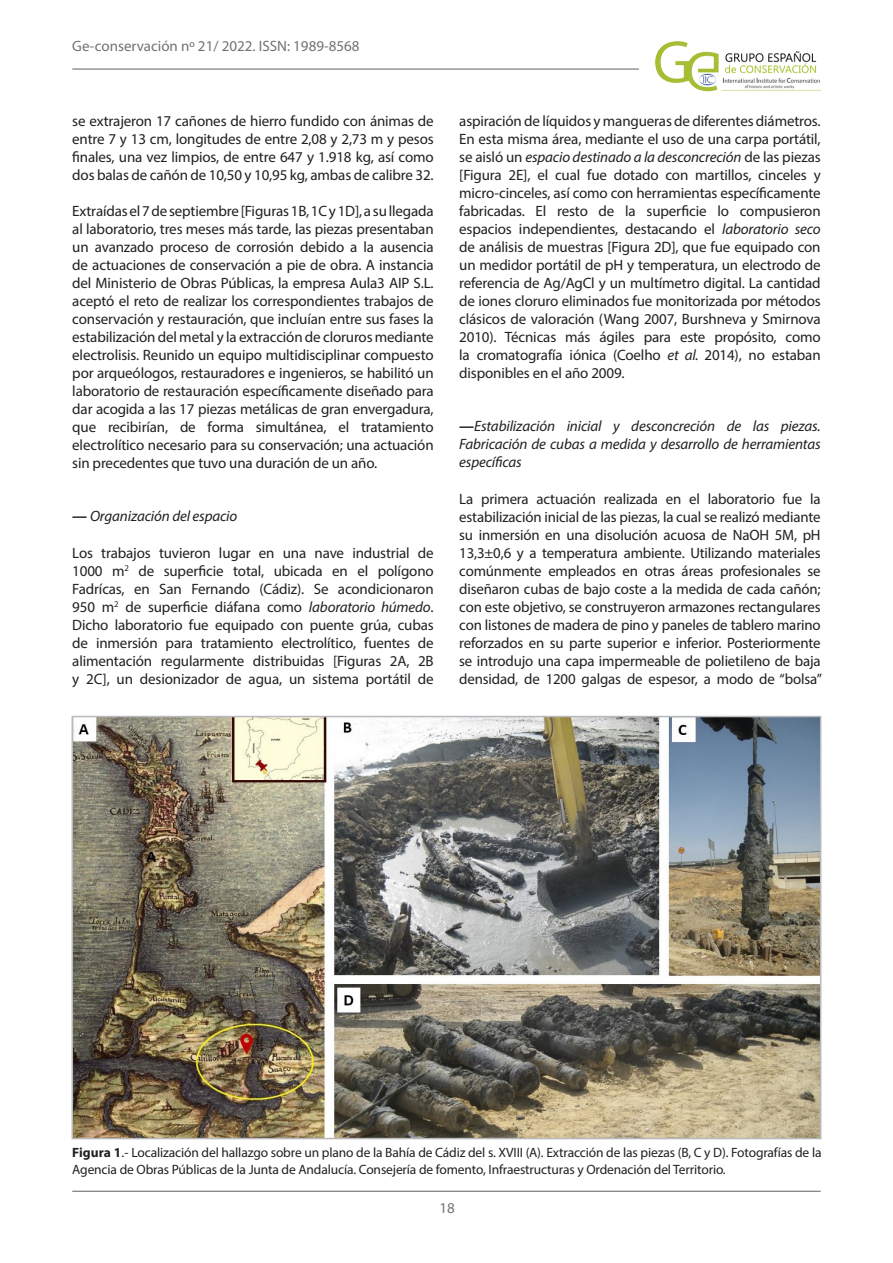
<style>
.page{position:relative;width:893px;height:1263px;background:#fff}
.page>*{position:absolute;margin:0;border:0;box-sizing:border-box;transform-origin:0 0}
.Tipo_de_texto{font:15px/18px "Myriad Pro";letter-spacing:-.01em;color:#231f20;text-align:justify}
.negrita_titulito{font:italic 15px/18px "Myriad Pro";letter-spacing:-.01em;color:#231f20;text-align:justify}
.Nombre_del_autor{font:15px "Myriad Pro";color:#717275}
.Pies_de_foto{font:13.5px/16.5px "Myriad Pro";letter-spacing:-.01em;color:#231f20}
.s1{font-weight:700;font-style:normal}
.s2{font-style:italic}
.s3{font-weight:700}
</style>
<div class="page">
<hr style="left:72px;top:68px;width:567px;height:2px;background:#717275">
<hr style="left:72px;top:1191px;width:749px;height:1px;background:#717275">
<img style="left:654px;top:41px;width:167px;height:51px">
<img style="left:75px;top:719px;width:743px;height:417px">
<div style="left:72px;top:716px;width:749px;height:423px;border:2px solid #b8b9bc"></div>
<p class="Nombre_del_autor" style="left:72px;top:37px;width:289px">Ge-conservación nº 21/ 2022. ISSN: 1989-8568</p>
<p class="Tipo_de_texto" style="left:72px;top:112px;width:363px">se extrajeron 17 cañones de hierro fundido con ánimas de entre 7 y 13 cm, longitudes de entre 2,08 y 2,73 m y pesos finales, una vez limpios, de entre 647 y 1.918 kg, así como dos balas de cañón de 10,50 y 10,95 kg, ambas de calibre 32.</p>
<p class="Tipo_de_texto" style="left:72px;top:202px;width:363px">Extraídas el 7 de septiembre [Figuras 1B, 1C y 1D], a su llegada al laboratorio, tres meses más tarde, las piezas presentaban un avanzado proceso de corrosión debido a la ausencia de actuaciones de conservación a pie de obra. A instancia del Ministerio de Obras Públicas, la empresa Aula3 AIP S.L. aceptó el reto de realizar los correspondientes trabajos de conservación y restauración, que incluían entre sus fases la estabilización del metal y la extracción de cloruros mediante electrolisis. Reunido un equipo multidisciplinar compuesto por arqueólogos, restauradores e ingenieros, se habilitó un laboratorio de restauración específicamente diseñado para dar acogida a las 17 piezas metálicas de gran envergadura, que recibirían, de forma simultánea, el tratamiento electrolítico necesario para su conservación; una actuación sin precedentes que tuvo una duración de un año.</p>
<p class="negrita_titulito" style="left:72px;top:507px;width:167px"><span class="s1">—</span> Organización del espacio</p>
<p class="Tipo_de_texto" style="left:72px;top:544px;width:363px">Los trabajos tuvieron lugar en una nave industrial de 1000 m<sup>2</sup> de superficie total, ubicada en el polígono Fadrícas, en San Fernando (Cádiz). Se acondicionaron 950 m<sup>2</sup> de superficie diáfana como <span class="s2">laboratorio húmedo</span>.<br>Dicho laboratorio fue equipado con puente grúa, cubas de inmersión para tratamiento electrolítico, fuentes de alimentación regularmente distribuidas [Figuras 2A, 2B y 2C], un desionizador de agua, un sistema portátil de</p>
<p class="Tipo_de_texto" style="left:459px;top:112px;width:363px">aspiración de líquidos y mangueras de diferentes diámetros.<br>En esta misma área, mediante el uso de una carpa portátil, se aisló un <span class="s2">espacio destinado a la desconcreción</span> de las piezas [Figura 2E], el cual fue dotado con martillos, cinceles y micro-cinceles, así como con herramientas específicamente fabricadas. El resto de la superficie lo compusieron espacios independientes, destacando el <span class="s2">laboratorio seco </span>de análisis de muestras [Figura 2D], que fue equipado con un medidor portátil de pH y temperatura, un electrodo de referencia de Ag/AgCl y un multímetro digital. La cantidad de iones cloruro eliminados fue monitorizada por métodos clásicos de valoración (Wang 2007, Burshneva y Smirnova 2010). Técnicas más ágiles para este propósito, como la cromatografía iónica (Coelho <span class="s2">et al.</span> 2014), no estaban disponibles en el año 2009.</p>
<p class="negrita_titulito" style="left:459px;top:417px;width:363px"><span class="s1">—</span>Estabilización inicial y desconcreción de las piezas.<br>Fabricación de cubas a medida y desarrollo de herramientas específicas</p>
<p class="Tipo_de_texto" style="left:459px;top:490px;width:364px">La primera actuación realizada en el laboratorio fue la estabilización inicial de las piezas, la cual se realizó mediante su inmersión en una disolución acuosa de NaOH 5M, pH 13,3±0,6 y a temperatura ambiente. Utilizando materiales comúnmente empleados en otras áreas profesionales se diseñaron cubas de bajo coste a la medida de cada cañón; con este objetivo, se construyeron armazones rectangulares con listones de madera de pino y paneles de tablero marino reforzados en su parte superior e inferior. Posteriormente se introdujo una capa impermeable de polietileno de baja densidad, de 1200 galgas de espesor, a modo de “bolsa”</p>
<p class="Pies_de_foto" style="left:72px;top:1144px;width:751px"><span class="s3">Figura 1</span>.- Localización del hallazgo sobre un plano de la Bahía de Cádiz del s. XVIII (A). Extracción de las piezas (B, C y D). Fotografías de la<br>Agencia de Obras Públicas de la Junta de Andalucía. Consejería de fomento, Infraestructuras y Ordenación del Territorio.</p>
<p class="Nombre_del_autor" style="left:439px;top:1198px;width:17px">18</p>
</div>
